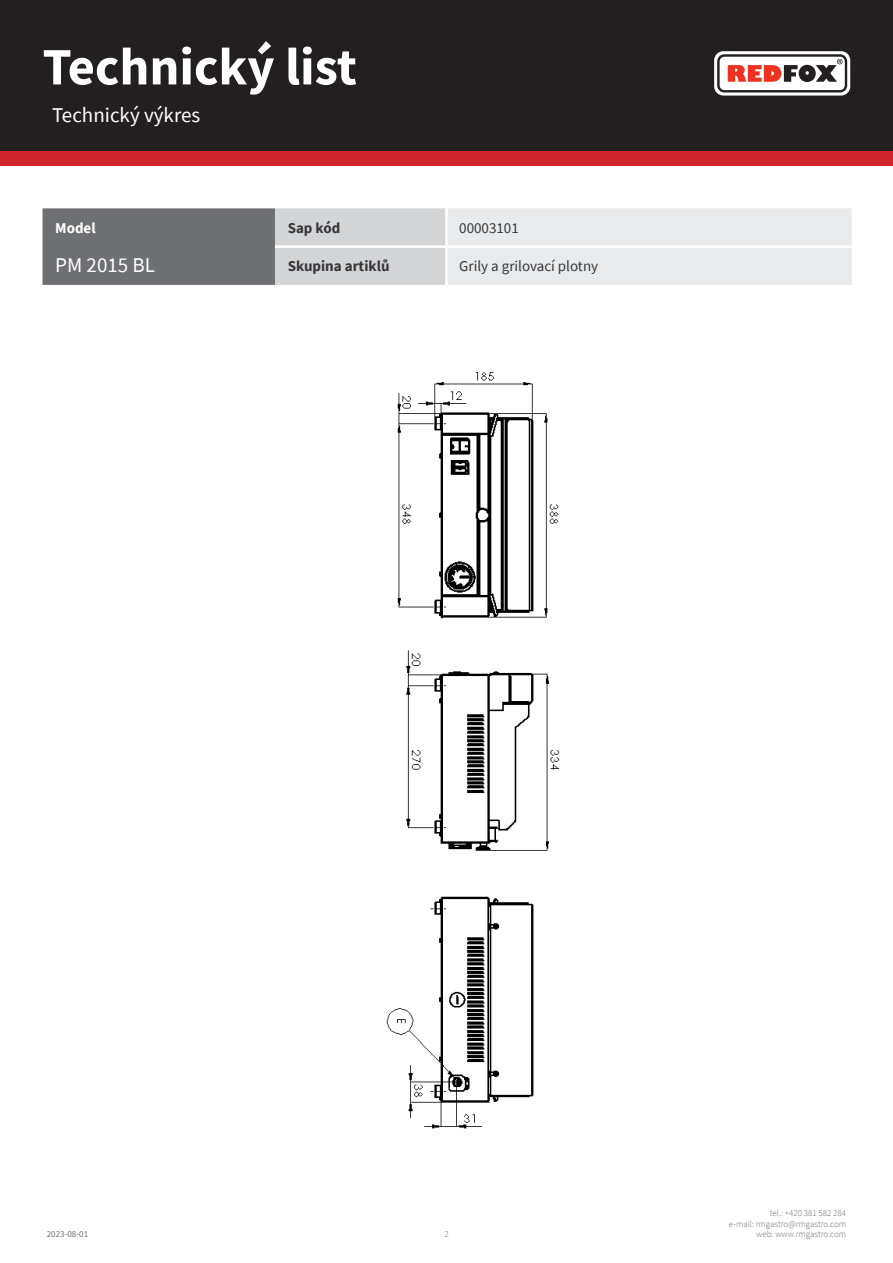
<style>
.page{position:relative;width:893px;height:1263px;background:#fff}
.page>*{position:absolute;margin:0;border:0;box-sizing:border-box;transform-origin:0 0}
.t1{font:700 52.5px "Source Sans Pro";color:#fff}
.kapitola{font:21px "Source Sans Pro";color:#fff}
.tabulka_-_headline{font:21px "Source Sans Pro";color:#fff}
.tabulka_-_text{font:15px "Source Sans Pro";color:#383839}
.tabulka_-_text-2{font:700 15px "Source Sans Pro";color:#383839}
.tabulka_-_text-3{font:700 15px "Source Sans Pro";color:#fff}
.t2{font:300 9px/10.8px "Source Sans Pro";color:#6f7073;text-align:right}
.t3{font:9px "Source Sans Pro";color:#6f7073}
</style>
<div class="page">
<div style="left:0;top:0;width:893px;height:166px;background:#d1232a"></div>
<div style="left:0;top:0;width:893px;height:151px;background:#231f20"></div>
<svg style="left:714px;top:51px;width:136px;height:45px"></svg>
<img style="left:386px;top:371px;width:174px;height:758px">
<svg style="left:43px;top:208px;width:809px;height:77px;background:#c0c1c3"></svg>
<hr style="left:445px;top:208px;width:3px;height:37px;background:#fff">
<hr style="left:275px;top:245px;width:171px;height:3px;background:#fff">
<hr style="left:446px;top:245px;width:406px;height:3px;background:#fff">
<hr style="left:445px;top:248px;width:3px;height:37px;background:#fff">
<h1 class="t1" style="left:43px;top:31px;width:316px">Technický list</h1>
<p class="kapitola" style="left:52px;top:101px;width:150px">Technický výkres</p>
<p class="tabulka_-_text-3" style="left:55px;top:218px;width:42px">Model</p>
<p class="tabulka_-_text-2" style="left:288px;top:218px;width:54px">Sap kód</p>
<p class="tabulka_-_text" style="left:459px;top:219px;width:61px">00003101</p>
<p class="tabulka_-_headline" style="left:55px;top:251px;width:101px">PM 2015 BL</p>
<p class="tabulka_-_text-2" style="left:288px;top:256px;width:103px">Skupina artiklů</p>
<p class="tabulka_-_text" style="left:459px;top:257px;width:140px">Grily a grilovací plotny</p>
<p class="t3" style="left:47px;top:1229px;width:43px">2023-08-01</p>
<p class="t2" style="left:444px;top:1229px;width:6px">2</p>
<p class="t2" style="left:729px;top:1207px;width:119px">tel.: +420 381 582 284<br>e-mail: rmgastro@rmgastro.com web: www.rmgastro.com</p>
</div>
